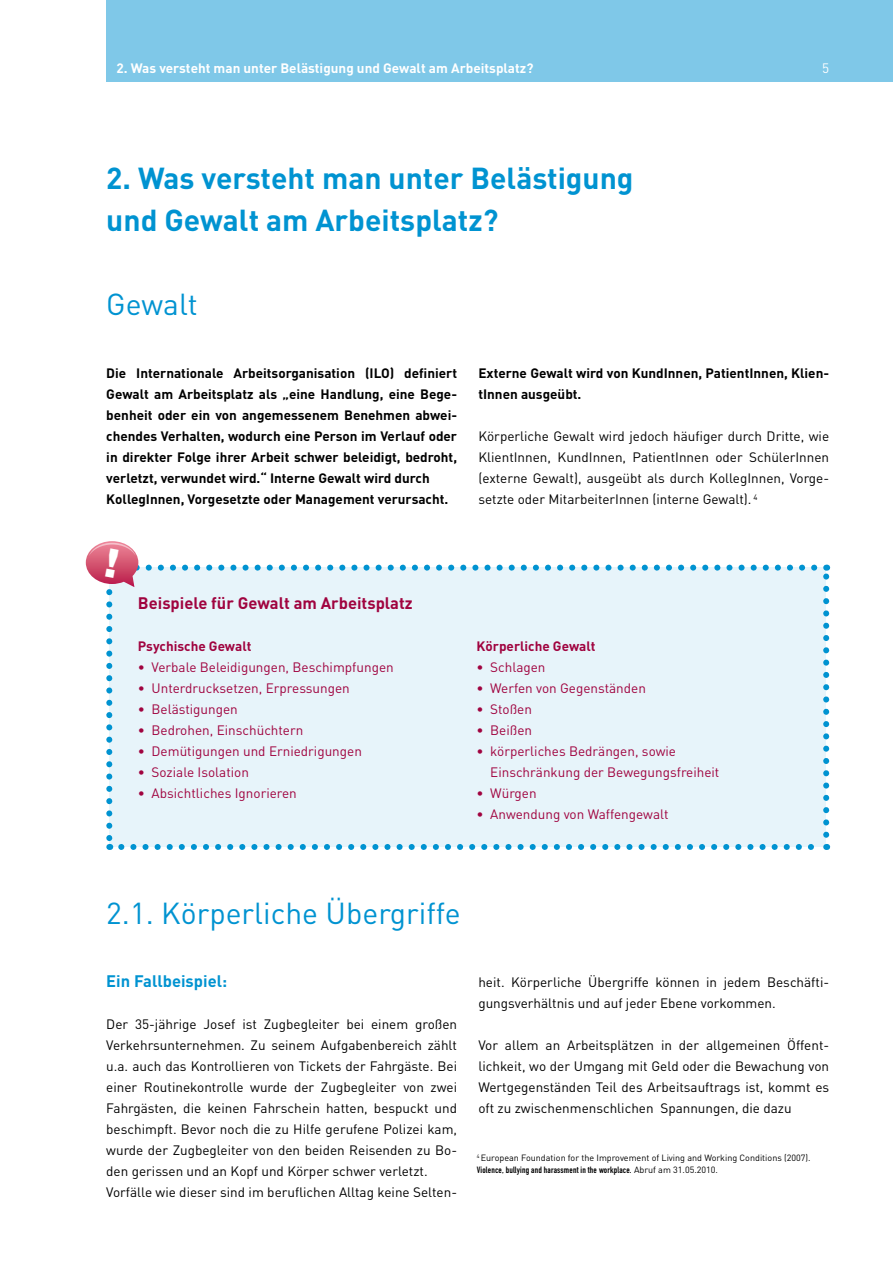
<style>
.page{position:relative;width:893px;height:1263px;background:#fff}
.page>*{position:absolute;margin:0;border:0;box-sizing:border-box;transform-origin:0 0}
.t1{font:700 30px/42px "DIN";color:#0093d1}
.t2{font:30px "DIN";color:#0093d1}
.t3{font:700 16.5px "DIN";color:#a0033f}
.t4{font:700 16.5px "DIN";color:#0093d1}
.t5{font:13.5px/21px "DIN";color:#000;text-align:justify}
.t6{font:700 13.5px/21px "DIN";color:#000}
.t7{font:13.5px/21px "DIN";color:#a0033f}
.t8{font:700 13.5px "DIN";color:#fff}
.t9{font:700 13.5px "DIN";color:#a0033f}
.t10{font:13.5px "DIN";color:#fff}
.t11{font:9px "DIN";color:#000}
.t12{font:9px "DIN Engschrift";letter-spacing:.02em;color:#000}
.s1{font-family:"DIN"}
</style>
<div class="page">
<div style="left:106px;top:0;width:787px;height:81px;background:#7fc8e8"></div>
<svg style="left:86px;top:541px;width:743px;height:309px;background:#e4f1f8"></svg>
<p class="t8" style="left:117px;top:60px;width:418px">2. Was versteht man unter Belästigung und Gewalt am Arbeitsplatz?</p>
<h1 class="t1" style="left:106px;top:156px;width:529px">2. Was versteht man unter Belästigung und Gewalt am Arbeitsplatz?</h1>
<h1 class="t2" style="left:106px;top:285px;width:93px">Gewalt</h1>
<p class="t10" style="left:822px;top:60px;width:9px">5</p>
<p class="t6" style="left:106px;top:362px;width:352px">Die Internationale Arbeitsorganisation (ILO) definiert Gewalt am Arbeitsplatz als „eine Handlung, eine Bege&shy;benheit oder ein von angemessenem Benehmen abwei&shy;chendes Verhalten, wodurch eine Person im Verlauf oder in direkter Folge ihrer Arbeit schwer beleidigt, bedroht, verletzt, verwundet wird.“ Interne Gewalt wird durch KollegInnen, Vorgesetzte oder Management verursacht.</p>
<p class="t6" style="left:478px;top:362px;width:352px">Externe Gewalt wird von KundInnen, PatientInnen, Klien&shy;tInnen ausgeübt.</p>
<p class="t5" style="left:478px;top:425px;width:352px">Körperliche Gewalt wird jedoch häufiger durch Dritte, wie KlientInnen, KundInnen, PatientInnen oder SchülerInnen (externe Gewalt), ausgeübt als durch KollegInnen, Vorge&shy;setzte oder MitarbeiterInnen (interne Gewalt). <sup>4</sup></p>
<p class="t3" style="left:138px;top:592px;width:276px">Beispiele für Gewalt am Arbeitsplatz</p>
<p class="t9" style="left:138px;top:637px;width:115px">Psychische Gewalt</p>
<p class="t7" style="left:138px;top:656px;width:257px">• Verbale Beleidigungen, Beschimpfungen</p>
<p class="t7" style="left:138px;top:677px;width:213px">• Unterdrucksetzen, Erpressungen</p>
<p class="t7" style="left:138px;top:698px;width:101px">• Belästigungen</p>
<p class="t7" style="left:138px;top:719px;width:167px">• Bedrohen, Einschüchtern</p>
<p class="t7" style="left:138px;top:740px;width:226px">• Demütigungen und Erniedrigungen</p>
<p class="t7" style="left:138px;top:761px;width:113px">• Soziale Isolation</p>
<p class="t7" style="left:138px;top:782px;width:160px">• Absichtliches Ignorieren</p>
<p class="t9" style="left:477px;top:637px;width:120px">Körperliche Gewalt</p>
<p class="t7" style="left:477px;top:656px;width:70px">• Schlagen</p>
<p class="t7" style="left:477px;top:677px;width:171px">• Werfen von Gegenständen</p>
<p class="t7" style="left:477px;top:698px;width:57px">• Stoßen</p>
<p class="t7" style="left:477px;top:719px;width:57px">• Beißen</p>
<p class="t7" style="left:490px;top:740px;width:231px;text-indent:-14px">• körperliches Bedrängen, sowie<br>Einschränkung der Bewegungsfreiheit</p>
<p class="t7" style="left:477px;top:782px;width:62px">• Würgen</p>
<p class="t7" style="left:477px;top:803px;width:193px">• Anwendung von Waffengewalt</p>
<h1 class="t2" style="left:106px;top:894px;width:356px">2.1. Körperliche Übergriffe</h1>
<p class="t4" style="left:106px;top:970px;width:122px">Ein Fallbeispiel:</p>
<p class="t5" style="left:106px;top:1013px;width:352px;text-align:left">Der 35-jährige Josef ist Zugbegleiter bei einem großen Verkehrsunternehmen. Zu seinem Aufgabenbereich zählt u.a. auch das Kontrollieren von Tickets der Fahrgäste. Bei einer Routinekontrolle wurde der Zugbegleiter von zwei Fahrgästen, die keinen Fahrschein hatten, bespuckt und beschimpft. Bevor noch die zu Hilfe gerufene Polizei kam, wurde der Zugbegleiter von den beiden Reisenden zu Bo&shy;den gerissen und an Kopf und Körper schwer verletzt.<br>Vorfälle wie dieser sind im beruflichen Alltag keine Selten-</p>
<p class="t5" style="left:478px;top:971px;width:352px">heit. Körperliche Übergriffe können in jedem Beschäfti&shy;gungsverhältnis und auf jeder Ebene vorkommen.</p>
<p class="t5" style="left:478px;top:1034px;width:352px">Vor allem an Arbeitsplätzen in der allgemeinen Öffent&shy;lichkeit, wo der Umgang mit Geld oder die Bewachung von Wertgegenständen Teil des Arbeitsauftrags ist, kommt es oft zu zwischenmenschlichen Spannungen, die dazu</p>
<p class="t11" style="left:477px;top:1152px;width:335px"><sup>4</sup> European Foundation for the Improvement of Living and Working Conditions (2007).</p>
<p class="t12" style="left:477px;top:1165px;width:243px">Violence, bullying and harassment in the workplace. <span class="s1">Abruf am 31.05.2010.</span></p>
</div>
